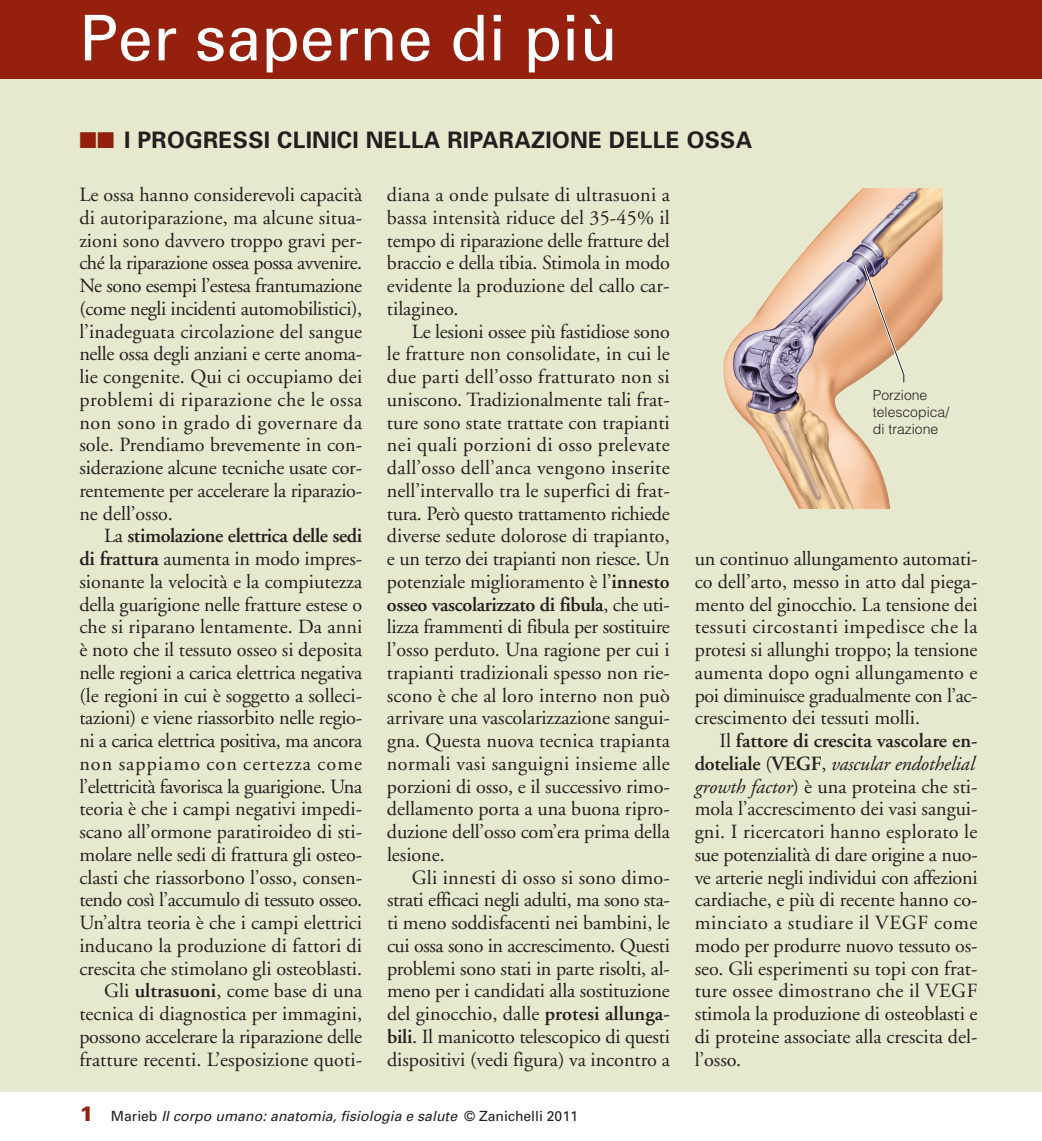
<style>
.page{position:relative;width:1042px;height:1141px;background:#fff}
.page>*{position:absolute;margin:0;border:0;box-sizing:border-box;transform-origin:0 0}
.t1{font:63px "Univers";color:#fff}
.t2{font:700 22.75px "Univers";letter-spacing:.015em;color:#231f20}
.t3{font:20.12px/22.8px "Adobe Garamond";color:#231f20;text-align:justify}
.t4{font:italic 14px "Univers";letter-spacing:.005em;color:#231f20}
.t5{font:300 14px/16.8px "Helvetica";color:#231f20}
.s1{color:#94200d}
.s2{font-weight:600}
.s3{font-weight:900;font-style:normal;font-size:21px;color:#94200d}
.s4{font-style:normal}
.s5{font-style:italic}
</style>
<div class="page">
<div style="left:0;top:0;width:1042px;height:79px;background:#94200d"></div>
<div style="left:0;top:79px;width:1042px;height:1012px;background:#e6e9ce"></div>
<img style="left:723px;top:188px;width:219px;height:321px">
<svg style="left:860px;top:262px;width:47px;height:120px"></svg>
<h1 class="t1" style="left:79px;top:15px;width:540px">Per saperne di più</h1>
<p class="t2" style="left:79px;top:131px;width:674px"><span class="s1">■■</span> I PROGRESSI CLINICI NELLA RIPARAZIONE DELLE OSSA</p>
<p class="t3" style="left:79px;top:185px;width:284px">Le ossa hanno considerevoli capacità di autoriparazione, ma alcune situa&shy;zioni sono davvero troppo gravi per&shy;ché la riparazione ossea possa avvenire.<br>Ne sono esempi l’estesa frantumazione (come negli incidenti automobilistici), l’inadeguata circolazione del sangue nelle ossa degli anziani e certe anoma&shy;lie congenite. Qui ci occupiamo dei problemi di riparazione che le ossa non sono in grado di governare da sole. Prendiamo brevemente in con&shy;siderazione alcune tecniche usate cor&shy;rentemente per accelerare la riparazio&shy;ne dell’osso.</p>
<p class="t3" style="left:79px;top:526px;width:284px;text-align:right">La <span class="s2">stimolazione elettrica delle sedi<br>di frattura</span> aumenta in modo impres&shy;sionante la velocità e la compiutezza della guarigione nelle fratture estese o che si riparano lentamente. Da anni è noto che il tessuto osseo si deposita nelle regioni a carica elettrica negativa (le regioni in cui è soggetto a solleci&shy;tazioni) e viene riassorbito nelle regio&shy;ni a carica elettrica positiva, ma ancora non sappiamo con certezza come l’elettricità favorisca la guarigione. Una teoria è che i campi negativi impedi&shy;scano all’ormone paratiroideo di sti&shy;molare nelle sedi di frattura gli osteo&shy;clasti che riassorbono l’osso, consen&shy;tendo così l’accumulo di tessuto osseo.<br>Un’altra teoria è che i campi elettrici inducano la produzione di fattori di crescita che stimolano gli osteoblasti.<br>Gli <span class="s2">ultrasuoni</span>, come base di una tecnica di diagnostica per immagini, possono accelerare la riparazione delle fratture recenti. L’esposizione quoti-</p>
<p class="t3" style="left:387px;top:185px;width:284px">diana a onde pulsate di ultrasuoni a bassa intensità riduce del 35-45% il tempo di riparazione delle fratture del braccio e della tibia. Stimola in modo evidente la produzione del callo car&shy;tilagineo.</p>
<p class="t3" style="left:387px;top:322px;width:284px;text-indent:25px">Le lesioni ossee più fastidiose sono le fratture non consolidate, in cui le due parti dell’osso fratturato non si uniscono. Tradizionalmente tali frat&shy;ture sono state trattate con trapianti nei quali porzioni di osso prelevate dall’osso dell’anca vengono inserite nell’intervallo tra le superfici di frat&shy;tura. Però questo trattamento richiede diverse sedute dolorose di trapianto, e un terzo dei trapianti non riesce. Un potenziale miglioramento è l’<span class="s2">innesto osseo vascolarizzato di fibula</span>, che uti&shy;lizza frammenti di fibula per sostituire l’osso perduto. Una ragione per cui i trapianti tradizionali spesso non rie&shy;scono è che al loro interno non può arrivare una vascolarizzazione sangui&shy;gna. Questa nuova tecnica trapianta normali vasi sanguigni insieme alle porzioni di osso, e il successivo rimo&shy;dellamento porta a una buona ripro&shy;duzione dell’osso com’era prima della lesione.</p>
<p class="t3" style="left:387px;top:868px;width:284px;text-indent:25px">Gli innesti di osso si sono dimo&shy;strati efficaci negli adulti, ma sono sta&shy;ti meno soddisfacenti nei bambini, le cui ossa sono in accrescimento. Questi problemi sono stati in parte risolti, al&shy;meno per i candidati alla sostituzione del ginocchio, dalle <span class="s2">protesi allunga&shy;bili</span>. Il manicotto telescopico di questi dispositivi (vedi figura) va incontro a</p>
<p class="t4" style="left:79px;top:1111px;width:500px"><span class="s3">1</span> <span class="s4">Marieb</span> Il corpo umano: anatomia, fisiologia e salute <span class="s4">© Zanichelli 2011</span></p>
<p class="t5" style="left:873px;top:387px;width:78px">Porz one<br>te escop ca/ d traz one</p>
<p class="t3" style="left:695px;top:549px;width:284px">un continuo allungamento automati&shy;co dell’arto, messo in atto dal piega&shy;mento del ginocchio. La tensione dei tessuti circostanti impedisce che la protesi si allunghi troppo; la tensione aumenta dopo ogni allungamento e poi diminuisce gradualmente con l’ac&shy;crescimento dei tessuti molli.</p>
<p class="t3" style="left:695px;top:731px;width:285px;text-align:left;text-indent:25px">Il <span class="s2">fattore di crescita vascolare en&shy;doteliale</span> (<span class="s2">VEGF</span>, <span class="s5">vascular endothelial growth factor</span>) è una proteina che sti&shy;mola l’accrescimento dei vasi sangui&shy;gni. I ricercatori hanno esplorato le sue potenzialità di dare origine a nuo&shy;ve arterie negli individui con affezioni cardiache, e più di recente hanno co&shy;minciato a studiare il VEGF come modo per produrre nuovo tessuto os&shy;seo. Gli esperimenti su topi con frat&shy;ture ossee dimostrano che il VEGF stimola la produzione di osteoblasti e di proteine associate alla crescita del&shy;l’osso.</p>
</div>
